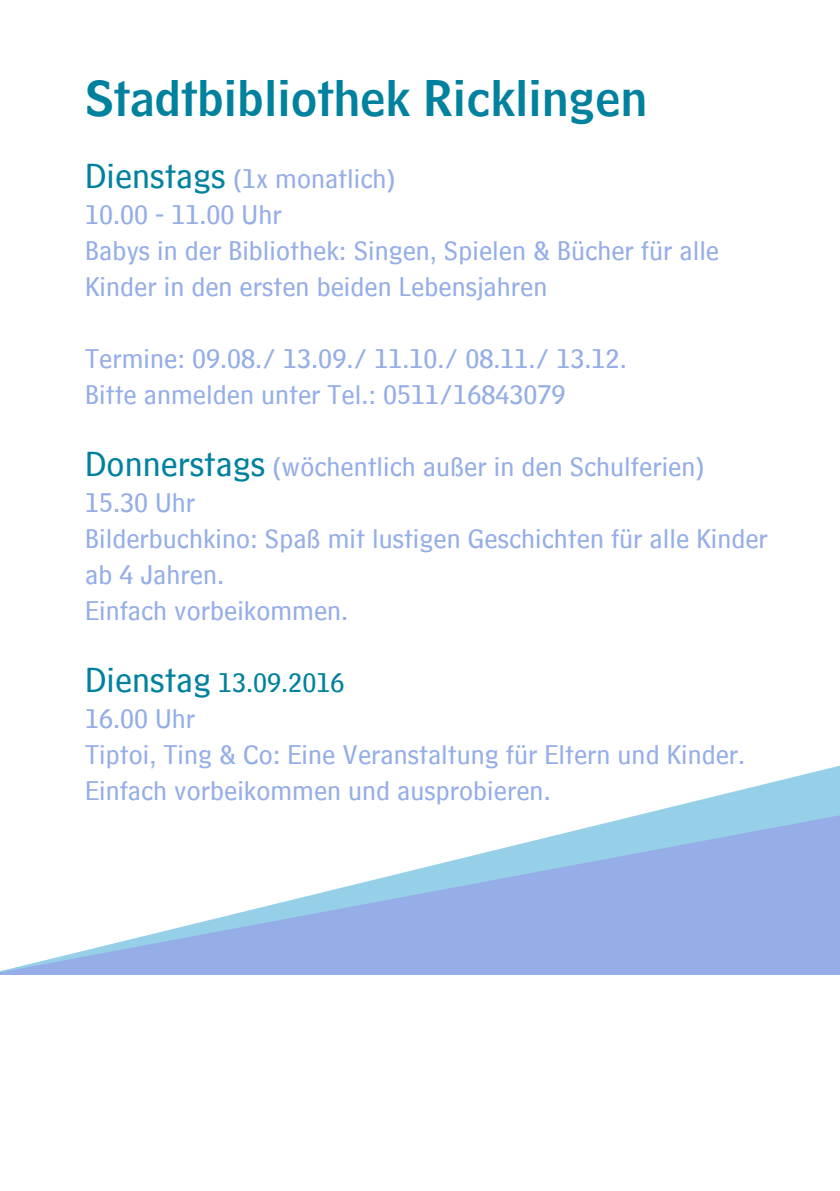
<style>
.page{position:relative;width:840px;height:1191px;background:#fff}
.page>*{position:absolute;margin:0;border:0;box-sizing:border-box;transform-origin:0 0}
.t1{font:48px "HM Headline";color:#00829f}
.t2{font:28px/36px "HM Text";color:#95aee7}
.t3{font:28px "HM Text";color:#00829f}
.s1{font-size:36px;color:#00829f}
.s2{font-size:36px}
</style>
<div class="page">
<svg style="left:0;top:766px;width:839px;height:206px"></svg>
<p class="t1" style="left:85px;top:57px;width:563px">Stadtbibliothek Ricklingen</p>
<p class="t2" style="left:85px;top:156px;width:312px"><span class="s1">Dienstags</span> (1x monatlich)</p>
<p class="t2" style="left:85px;top:192px;width:198px">10.00 - 11.00 Uhr</p>
<p class="t2" style="left:85px;top:228px;width:635px">Babys in der Bibliothek: Singen, Spielen &amp; Bücher für alle<br>Kinder in den ersten beiden Lebensjahren</p>
<p class="t2" style="left:85px;top:336px;width:542px">Termine: 09.08./ 13.09./ 11.10./ 08.11./ 13.12.</p>
<p class="t2" style="left:85px;top:372px;width:481px">Bitte anmelden unter Tel.: 0511/16843079</p>
<p class="t2" style="left:85px;top:444px;width:621px"><span class="s1">Donnerstags</span> (wöchentlich außer in den Schulferien)</p>
<p class="t2" style="left:85px;top:480px;width:112px">15.30 Uhr</p>
<p class="t2" style="left:85px;top:516px;width:684px">Bilderbuchkino: Spaß mit lustigen Geschichten für alle Kinder ab 4 Jahren.</p>
<p class="t2" style="left:85px;top:588px;width:264px">Einfach vorbeikommen.</p>
<p class="t3" style="left:85px;top:657px;width:260px"><span class="s2">Dienstag</span> 13.09.2016</p>
<p class="t2" style="left:85px;top:696px;width:112px">16.00 Uhr</p>
<p class="t2" style="left:85px;top:732px;width:661px">Tiptoi, Ting &amp; Co: Eine Veranstaltung für Eltern und Kinder.</p>
<p class="t2" style="left:85px;top:768px;width:467px">Einfach vorbeikommen und ausprobieren.</p>
</div>
